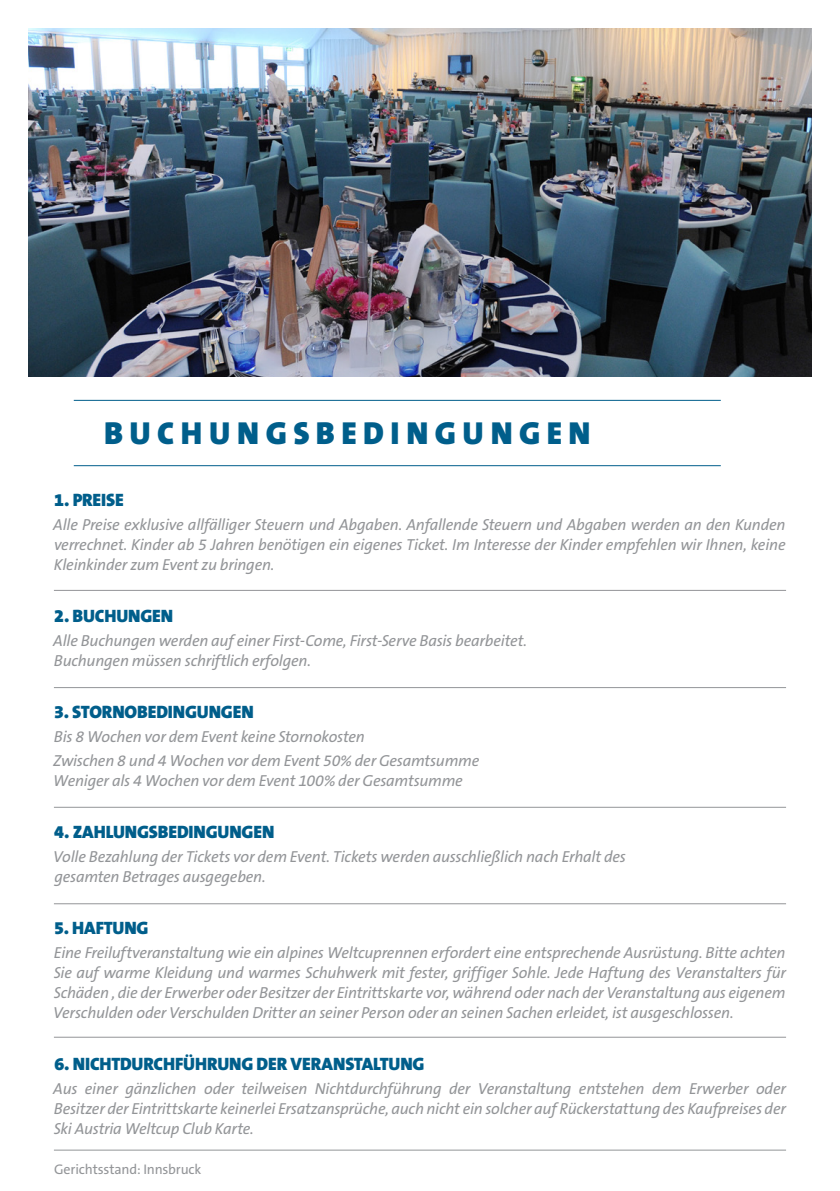
<style>
.page{position:relative;width:840px;height:1191px;background:#fff}
.page>*{position:absolute;margin:0;border:0;box-sizing:border-box;transform-origin:0 0}
.t1{font:900 32px "The Sans B9";letter-spacing:.2em;color:#005e8b}
.t2{font:900 18px "The Sans B9";letter-spacing:-.01em;color:#005e8b}
.t3{font:italic 16px/20px "The Sans B5 Plain";letter-spacing:-.015em;color:#939598;text-align:justify}
.t4{font:14px "The Sans B5 Plain";letter-spacing:-.01em;color:#939598}
</style>
<div class="page">
<img style="left:28px;top:28px;width:783px;height:348px">
<hr style="left:74px;top:400px;width:646px;height:1px;background:#005e8b">
<hr style="left:74px;top:465px;width:646px;height:1px;background:#005e8b">
<hr style="left:54px;top:590px;width:731px;height:1px;background:#939598">
<hr style="left:54px;top:687px;width:731px;height:1px;background:#939598">
<hr style="left:54px;top:806px;width:731px;height:1px;background:#939598">
<hr style="left:54px;top:903px;width:731px;height:1px;background:#939598">
<hr style="left:54px;top:1036px;width:731px;height:1px;background:#939598">
<hr style="left:54px;top:1149px;width:731px;height:1px;background:#939598">
<h1 class="t1" style="left:104px;top:416px;width:487px">BUCHUNGSBEDINGUNGEN</h1>
<p class="t2" style="left:54px;top:490px;width:71px">1. PREISE</p>
<p class="t3" style="left:53px;top:515px;width:733px">Alle Preise exklusive allfälliger Steuern und Abgaben. Anfallende Steuern und Abgaben werden an den Kunden verrechnet. Kinder ab 5 Jahren benötigen ein eigenes Ticket. Im Interesse der Kinder empfehlen wir Ihnen, keine Kleinkinder zum Event zu bringen.</p>
<p class="t2" style="left:54px;top:606px;width:120px">2. BUCHUNGEN</p>
<p class="t3" style="left:53px;top:631px;width:475px">Alle Buchungen werden auf einer First-Come, First-Serve Basis bearbeitet.<br>Buchungen müssen schriftlich erfolgen.</p>
<p class="t2" style="left:54px;top:702px;width:201px">3. STORNOBEDINGUNGEN</p>
<p class="t3" style="left:53px;top:725px;width:427px;line-height:24px">Bis 8 Wochen vor dem Event keine Stornokosten<br>Zwischen 8 und 4 Wochen vor dem Event 50% der Gesamtsumme</p>
<p class="t3" style="left:53px;top:771px;width:411px">Weniger als 4 Wochen vor dem Event 100% der Gesamtsumme</p>
<p class="t2" style="left:54px;top:822px;width:221px">4. ZAHLUNGSBEDINGUNGEN</p>
<p class="t3" style="left:53px;top:847px;width:574px">Volle Bezahlung der Tickets vor dem Event. Tickets werden ausschließlich nach Erhalt des gesamten Betrages ausgegeben.</p>
<p class="t2" style="left:54px;top:918px;width:96px">5. HAFTUNG</p>
<p class="t3" style="left:53px;top:943px;width:733px">Eine Freiluftveranstaltung wie ein alpines Weltcuprennen erfordert eine entsprechende Ausrüstung. Bitte achten Sie auf warme Kleidung und warmes Schuhwerk mit fester, griffiger Sohle. Jede Haftung des Veranstalters für Schäden , die der Erwerber oder Besitzer der Eintrittskarte vor, während oder nach der Veranstaltung aus eigenem Verschulden oder Verschulden Dritter an seiner Person oder an seinen Sachen erleidet, ist ausgeschlossen.</p>
<p class="t2" style="left:54px;top:1054px;width:371px">6. NICHTDURCHFÜHRUNG DER VERANSTALTUNG</p>
<p class="t3" style="left:53px;top:1079px;width:733px">Aus einer gänzlichen oder teilweisen Nichtdurchführung der Veranstaltung entstehen dem Erwerber oder Besitzer der Eintrittskarte keinerlei Ersatzansprüche, auch nicht ein solcher auf Rückerstattung des Kaufpreises der Ski Austria Weltcup Club Karte.</p>
<p class="t4" style="left:54px;top:1162px;width:149px">Gerichtsstand: Innsbruck</p>
</div>
